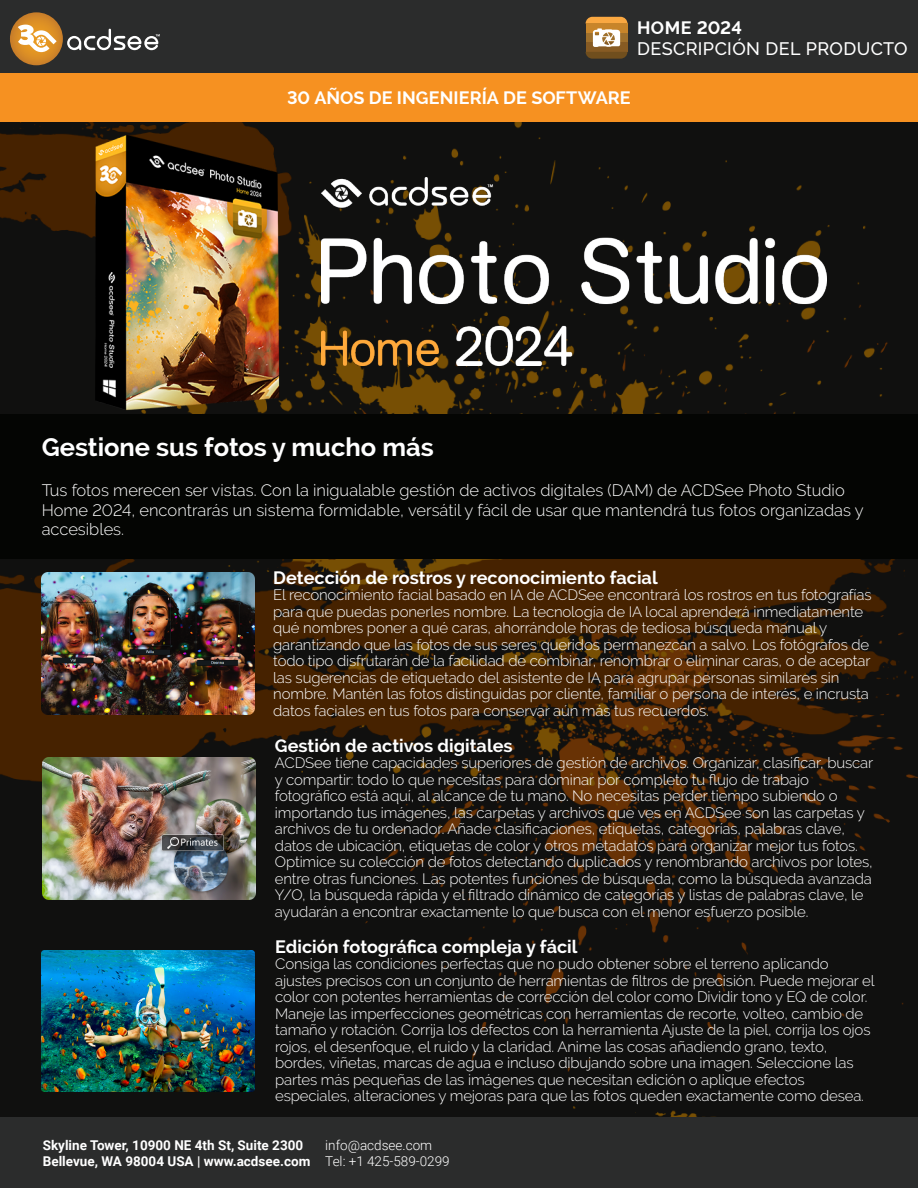
<style>
.page{position:relative;width:918px;height:1188px;background:#fff}
.page>*{position:absolute;margin:0;border:0;box-sizing:border-box;transform-origin:0 0}
.t1{font:700 25.5px "Raleway";color:#fff}
.t2{font:700 18px "Raleway";color:#fff}
.t3{font:500 18px "Raleway";letter-spacing:.02em;color:#fff}
.t4{font:300 16.5px/19.8px "Raleway";color:#fff}
.t5{font:300 15px/16.5px "Raleway";letter-spacing:-.01em;color:#fff}
.t6{font:700 13.5px/16.2px "Roboto";color:#fff}
.t7{font:300 13.5px/16.2px "Roboto";color:#fff}
</style>
<div class="page">
<img style="left:0;top:122px;width:918px;height:996px">
<div style="left:0;top:0;width:918px;height:73px;background:#2b2c2c"></div>
<div style="left:0;top:1118px;width:918px;height:70px;background:#2b2c2c"></div>
<svg style="left:586px;top:17px;width:41px;height:42px;background:#b88f57"></svg>
<svg style="left:10px;top:12px;width:53px;height:53px"></svg>
<svg style="left:18px;top:25px;width:39px;height:27px"></svg>
<svg style="left:67px;top:29px;width:93px;height:21px"></svg>
<div style="left:0;top:415px;width:918px;height:144px;background:#040503"></div>
<img style="left:42px;top:573px;width:213px;height:142px">
<div style="left:0;top:73px;width:918px;height:49px;background:#f69121"></div>
<img style="left:95px;top:134px;width:185px;height:276px">
<img style="left:321px;top:178px;width:505px;height:188px">
<img style="left:43px;top:757px;width:213px;height:142px">
<img style="left:42px;top:950px;width:213px;height:142px">
<p class="t2" style="left:637px;top:17px;width:106px">HOME 2024</p>
<p class="t3" style="left:637px;top:39px;width:272px">DESCRIPCIÓN DEL PRODUCTO</p>
<p class="t2" style="left:287px;top:87px;width:345px">30 AÑOS DE INGENIERÍA DE SOFTWARE</p>
<h1 class="t1" style="left:42px;top:433px;width:394px">Gestione sus fotos y mucho más</h1>
<p class="t4" style="left:42px;top:480px;width:824px">Tus fotos merecen ser vistas. Con la inigualable gestión de activos digitales (DAM) de ACDSee Photo Studio<br>Home 2024, encontrarás un sistema formidable, versátil y fácil de usar que mantendrá tus fotos organizadas y accesibles.</p>
<p class="t2" style="left:273px;top:567px;width:386px">Detección de rostros y reconocimiento facial</p>
<p class="t5" style="left:273px;top:587px;width:600px">El reconocimiento facial basado en IA de ACDSee encontrará los rostros en tus fotografías para que puedas ponerles nombre. La tecnología de IA local aprenderá inmediatamente qué nombres poner a qué caras, ahorrándole horas de tediosa búsqueda manual y garantizando que las fotos de sus seres queridos permanezcan a salvo. Los fotógrafos de todo tipo disfrutarán de la facilidad de combinar, renombrar o eliminar caras, o de aceptar las sugerencias de etiquetado del asistente de IA para agrupar personas similares sin nombre. Mantén las fotos distinguidas por cliente, familiar o persona de interés, e incrusta datos faciales en tus fotos para conservar aún más tus recuerdos.</p>
<p class="t2" style="left:275px;top:735px;width:239px">Gestión de activos digitales</p>
<p class="t5" style="left:275px;top:755px;width:600px">ACDSee tiene capacidades superiores de gestión de archivos. Organizar, clasificar, buscar y compartir: todo lo que necesitas para dominar por completo tu flujo de trabajo fotográfico está aquí, al alcance de tu mano. No necesitas perder tiempo subiendo o importando tus imágenes, las carpetas y archivos que ves en ACDSee son las carpetas y archivos de tu ordenador. Añade clasificaciones, etiquetas, categorías, palabras clave, datos de ubicación, etiquetas de color y otros metadatos para organizar mejor tus fotos.<br>Optimice su colección de fotos detectando duplicados y renombrando archivos por lotes, entre otras funciones. Las potentes funciones de búsqueda, como la búsqueda avanzada Y/O, la búsqueda rápida y el filtrado dinámico de categorías y listas de palabras clave, le ayudarán a encontrar exactamente lo que busca con el menor esfuerzo posible.</p>
<p class="t2" style="left:275px;top:936px;width:304px">Edición fotográfica compleja y fácil</p>
<p class="t5" style="left:275px;top:956px;width:601px">Consiga las condiciones perfectas que no pudo obtener sobre el terreno aplicando ajustes precisos con un conjunto de herramientas de filtros de precisión. Puede mejorar el color con potentes herramientas de corrección del color como Dividir tono y EQ de color.<br>Maneje las imperfecciones geométricas con herramientas de recorte, volteo, cambio de tamaño y rotación. Corrija los defectos con la herramienta Ajuste de la piel, corrija los ojos rojos, el desenfoque, el ruido y la claridad. Anime las cosas añadiendo grano, texto, bordes, viñetas, marcas de agua e incluso dibujando sobre una imagen. Seleccione las partes más pequeñas de las imágenes que necesitan edición o aplique efectos especiales, alteraciones y mejoras para que las fotos queden exactamente como desea.</p>
<p class="t6" style="left:43px;top:1136px;width:269px">Skyline Tower, 10900 NE 4th St, Suite 2300<br>Bellevue, WA 98004 USA | www.acdsee.com</p>
<p class="t7" style="left:325px;top:1136px;width:126px">info@acdsee.com<br>Tel: +1 425-589-0299</p>
</div>
